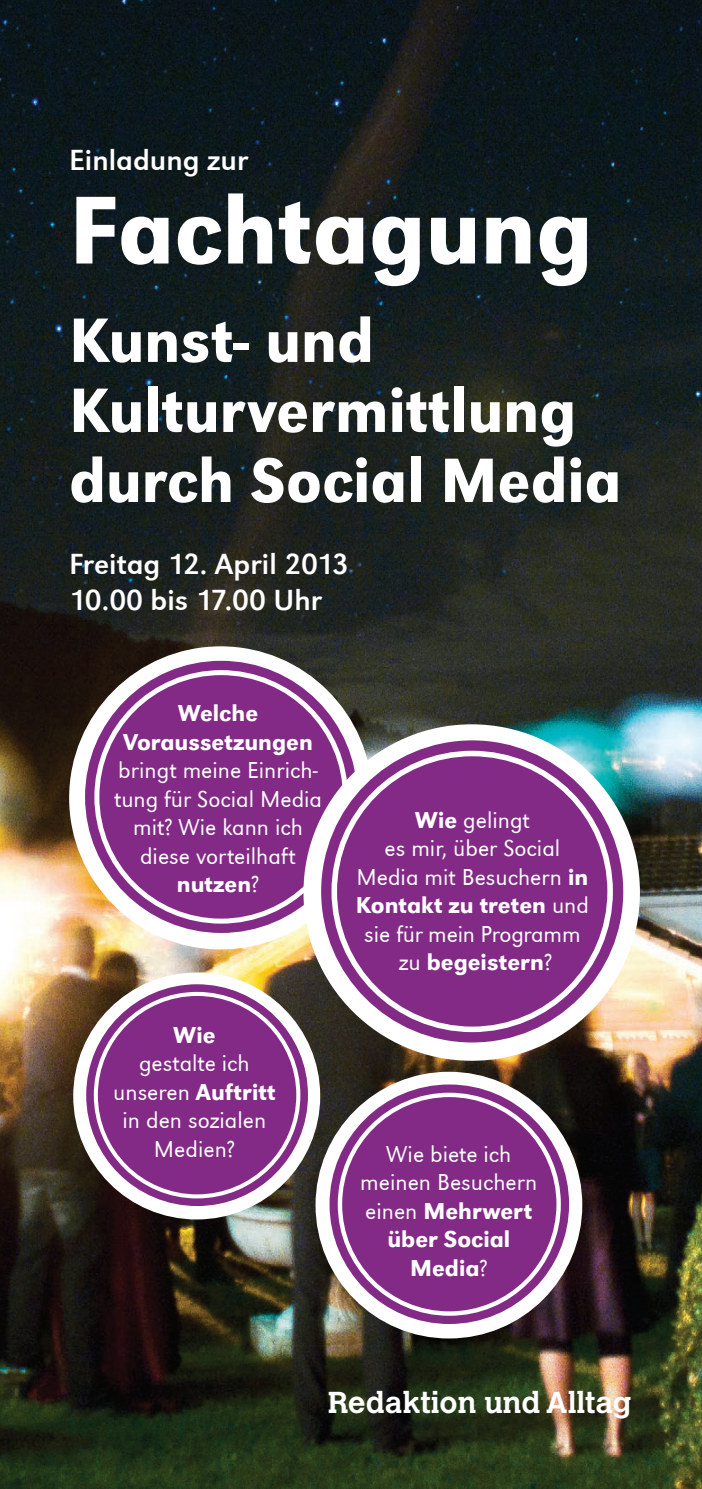
<style>
.page{position:relative;width:702px;height:1489px;background:#fff}
.page>*{position:absolute;margin:0;border:0;box-sizing:border-box;transform-origin:0 0}
.t1{font:100px "URW Grotesk T Med Nar";color:#fff}
.t2{font:65px/70px "URW Grotesk T Med Nar";color:#fff}
.t3{font:30px/36px "URW Grotesk T";color:#fff}
.t4{font:700 30px "Calvert MT Std";color:#fff}
.t5{font:300 23.75px/28.5px "URW Grotesk T";color:#fff;text-align:center}
.t6{font:500 23.75px/28.5px "URW Grotesk T";color:#fff;text-align:center}
.s1{font-weight:500}
</style>
<div class="page">
<img style="left:0;top:0;width:702px;height:1488px">
<div style="left:69px;top:646px;width:303px;height:303px;background:#fff;border-radius:50%"></div>
<svg style="left:85px;top:660px;width:272px;height:272px;fill:#822a86"></svg>
<div style="left:97px;top:672px;width:248px;height:249px;background:#822a86;border-radius:50%"></div>
<div style="left:303px;top:724px;width:337px;height:336px;background:#fff;border-radius:50%"></div>
<svg style="left:321px;top:740px;width:302px;height:302px;background:#954b99"></svg>
<div style="left:334px;top:753px;width:276px;height:276px;background:#822a86;border-radius:50%"></div>
<div style="left:331px;top:750px;width:282px;height:282px;border:6px solid #fff;border-radius:50%"></div>
<div style="left:73px;top:972px;width:247px;height:247px;background:#fff;border-radius:50%"></div>
<svg style="left:86px;top:984px;width:222px;height:221px;background:#974e9a"></svg>
<div style="left:96px;top:993px;width:202px;height:203px;background:#822a86;border-radius:50%"></div>
<div style="left:94px;top:991px;width:206px;height:207px;border:4px solid #fff;border-radius:50%"></div>
<div style="left:315px;top:1071px;width:267px;height:267px;background:#fff;border-radius:50%"></div>
<svg style="left:329px;top:1084px;width:240px;height:239px;fill:#822a86"></svg>
<div style="left:340px;top:1094px;width:218px;height:219px;background:#822a86;border-radius:50%"></div>
<p class="t3" style="left:69px;top:142px;width:180px">Einladung zur</p>
<h1 class="t1" style="left:69px;top:172px;width:525px">Fachtagung</h1>
<h2 class="t2" style="left:69px;top:304px;width:553px">Kunst- und<br>Kulturvermittlung durch Social Media</h2>
<p class="t3" style="left:69px;top:546px;width:281px">Freitag 12. April 2013<br>10.00 bis 17.00 Uhr</p>
<p class="t6" style="left:123px;top:699px;width:191px">Welche<br>Voraussetzungen</p>
<p class="t5" style="left:114px;top:756px;width:210px">bringt meine Einrich&shy;tung für Social Media mit? Wie kann ich diese vorteilhaft <span class="s1">nutzen</span>?</p>
<p class="t6" style="left:173px;top:1020px;width:44px">Wie</p>
<p class="t5" style="left:113px;top:1048px;width:164px">gestalte ich unseren <span class="s1">Auftritt </span>in den sozialen<br>Medien?</p>
<p class="t5" style="left:356px;top:805px;width:235px"><span class="s1">Wie</span> gelingt<br>es mir, über Social<br>Media mit Besuchern <span class="s1">in<br>Kontakt zu treten</span> und sie für mein Programm zu <span class="s1">begeistern</span>?</p>
<p class="t5" style="left:360px;top:1139px;width:179px">Wie biete ich meinen Besuchern einen <span class="s1">Mehrwert über Social<br>Media</span>?</p>
<p class="t4" style="left:328px;top:1382px;width:305px">Redaktion und Alltag</p>
</div>
